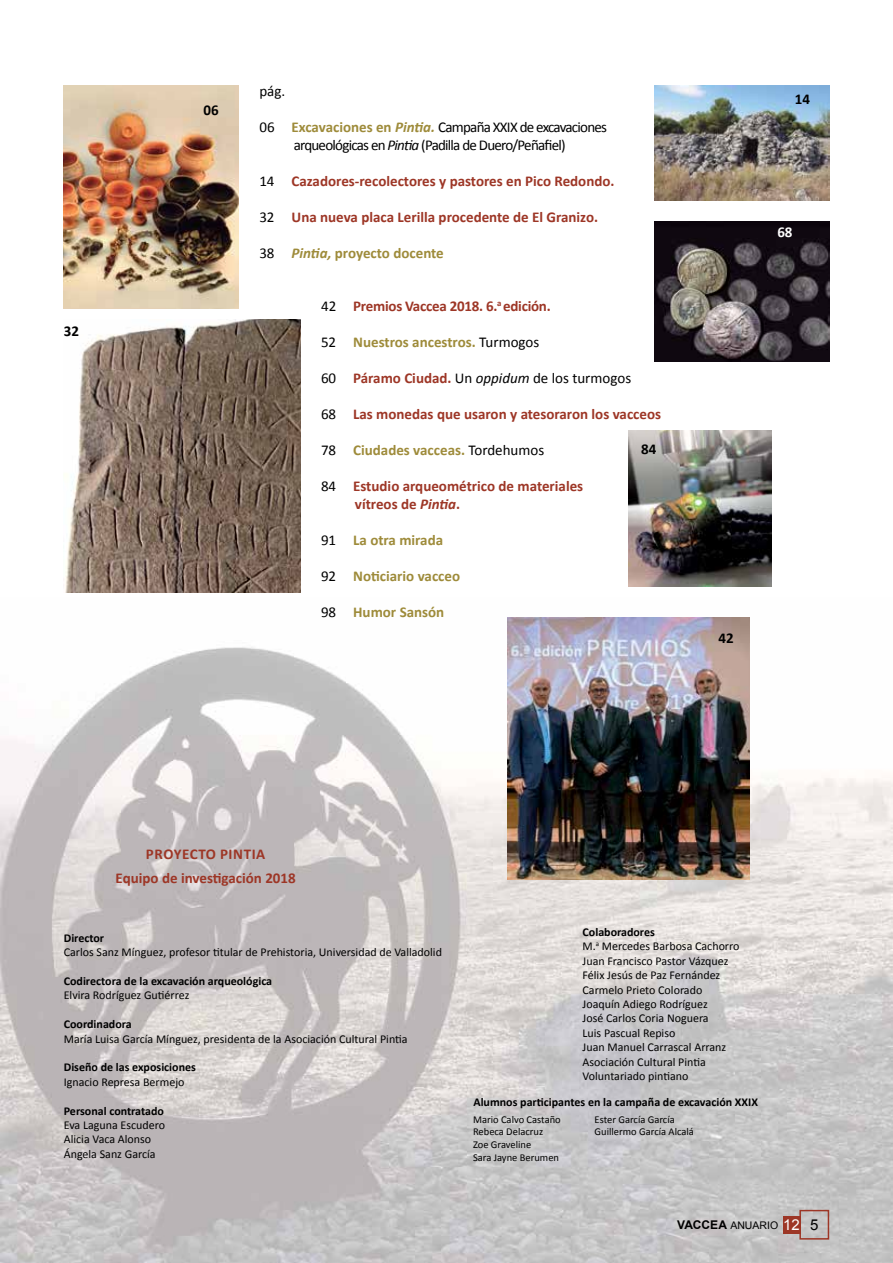
<style>
.page{position:relative;width:893px;height:1263px;background:#fff}
.page>*{position:absolute;margin:0;border:0;box-sizing:border-box;transform-origin:0 0}
.t1{font:700 15px/24px "Calibri";color:#9d3626;text-align:center}
.t2{font:15px/18px "Calibri";letter-spacing:-.05em;color:#000;text-align:center}
.t3{font:700 15px "Calibri";color:#9e8b3a}
.t4{font:700 15px "Calibri";color:#000}
.t5{font:700 15px "Calibri";color:#fff}
.t6{font:15px "Arial";color:#000}
.t7{font:12px/14.4px "Calibri";color:#000}
.t8{font:700 12px "Calibri";color:#000}
.t9{font:10.5px/12.6px "Calibri";color:#000}
.t10{font:10.5px "Arial";color:#000}
.s1{font-weight:700;color:#9e8b3a}
.s2{font-weight:700;font-style:italic;color:#9e8b3a}
.s3{font-style:italic}
.s4{font-weight:400;color:#000}
.s5{font-weight:700;color:#9d3626}
.s6{font-weight:700}
.s7{font-weight:700;font-size:12px}
.s8{font-size:15px;color:#fff}
</style>
<div class="page">
<img style="left:0;top:617px;width:893px;height:646px">
<div style="left:799px;top:1210px;width:30px;height:29px;border:2px solid #9d3626"></div>
<img style="left:64px;top:85px;width:174px;height:223px">
<img style="left:507px;top:618px;width:243px;height:261px">
<img style="left:628px;top:430px;width:144px;height:156px">
<img style="left:655px;top:221px;width:174px;height:140px">
<img style="left:655px;top:85px;width:174px;height:116px">
<div style="left:783px;top:1216px;width:17px;height:17px;background:#9d3626"></div>
<img style="left:65px;top:319px;width:235px;height:273px">
<p class="t4" style="left:64px;top:321px;width:17px">32</p>
<p class="t4" style="left:204px;top:101px;width:17px">06</p>
<p class="t2" style="left:259px;top:82px;width:27px">pág.</p>
<p class="t2" style="left:259px;top:118px;width:349px">06 <span class="s1">Excavaciones en</span> <span class="s2">Pintia.</span> Campaña XXIX de excavaciones arqueológicas en <span class="s3">Pintia</span> (Padilla de Duero/Peñafiel)</p>
<p class="t1" style="left:259px;top:169px;width:357px"><span class="s4">14</span> Cazadores-recolectores y pastores en Pico Redondo.</p>
<p class="t1" style="left:259px;top:205px;width:340px"><span class="s4">32</span> Una nueva placa Lerilla procedente de El Granizo.</p>
<p class="t3" style="left:259px;top:244px;width:186px"><span class="s4">38</span> <span class="s3">Pintia,</span> proyecto docente</p>
<p class="t1" style="left:321px;top:294px;width:231px"><span class="s4">42</span> Premios Vaccea 2018. 6.<sup>a</sup> edición.</p>
<p class="t3" style="left:321px;top:332px;width:220px"><span class="s4">52</span> Nuestros ancestros. <span class="s4">Turmogos</span></p>
<p class="t2" style="left:321px;top:369px;width:312px">60 <span class="s5">Páramo Ciudad.</span> Un <span class="s3">oppidum</span> de los turmogos</p>
<p class="t1" style="left:321px;top:402px;width:342px"><span class="s4">68</span> Las monedas que usaron y atesoraron los vacceos</p>
<p class="t3" style="left:321px;top:440px;width:225px"><span class="s4">78</span> Ciudades vacceas. <span class="s4">Tordehumos</span></p>
<p class="t1" style="left:355px;top:477px;width:230px;line-height:18px;text-align:left;text-indent:-34px"><span class="s4">84</span> Estudio arqueométrico de materiales vítreos de <span class="s3">Pintia</span>.</p>
<p class="t3" style="left:321px;top:530px;width:124px"><span class="s4">91</span> La otra mirada</p>
<p class="t3" style="left:321px;top:566px;width:141px"><span class="s4">92</span> Noticiario vacceo</p>
<p class="t3" style="left:321px;top:602px;width:125px"><span class="s4">98</span> Humor Sansón</p>
<p class="t4" style="left:641px;top:439px;width:17px">84</p>
<p class="t4" style="left:795px;top:89px;width:17px">14</p>
<p class="t5" style="left:777px;top:222px;width:17px">68</p>
<p class="t4" style="left:719px;top:628px;width:17px">42</p>
<p class="t1" style="left:116px;top:842px;width:182px">PROYECTO PINTIA<br>Equipo de investigación 2018</p>
<p class="t8" style="left:64px;top:930px;width:42px">Director</p>
<p class="t7" style="left:64px;top:945px;width:380px">Carlos Sanz Mínguez, profesor titular de Prehistoria, Universidad de Valladolid</p>
<p class="t8" style="left:64px;top:973px;width:210px">Codirectora de la excavación arqueológica</p>
<p class="t7" style="left:64px;top:988px;width:127px">Elvira Rodríguez Gutiérrez</p>
<p class="t8" style="left:64px;top:1016px;width:69px">Coordinadora</p>
<p class="t7" style="left:64px;top:1031px;width:345px">María Luisa García Mínguez, presidenta de la Asociación Cultural Pintia</p>
<p class="t8" style="left:64px;top:1060px;width:134px">Diseño de las exposiciones</p>
<p class="t7" style="left:64px;top:1074px;width:122px">Ignacio Represa Bermejo</p>
<p class="t8" style="left:64px;top:1103px;width:102px">Personal contratado</p>
<p class="t7" style="left:64px;top:1118px;width:103px">Eva Laguna Escudero<br>Alicia Vaca Alonso<br>Ángela Sanz García</p>
<p class="t7" style="left:583px;top:925px;width:158px"><span class="s6">Colaboradores<br></span>M.<sup>a</sup> Mercedes Barbosa Cachorro<br>Juan Francisco Pastor Vázquez<br>Félix Jesús de Paz Fernández<br>Carmelo Prieto Colorado<br>Joaquín Adiego Rodríguez<br>José Carlos Coria Noguera<br>Luis Pascual Repiso<br>Juan Manuel Carrascal Arranz<br>Asociación Cultural Pintia<br>Voluntariado pintiano</p>
<p class="t8" style="left:473px;top:1095px;width:286px">Alumnos participantes en la campaña de excavación XXIX</p>
<p class="t9" style="left:473px;top:1113px;width:89px">Mario Calvo Castaño<br>Rebeca Delacruz<br>Zoe Graveline<br>Sara Jayne Berumen</p>
<p class="t9" style="left:595px;top:1113px;width:101px">Ester García García<br>Guillermo García Alcalá</p>
<p class="t10" style="left:677px;top:1218px;width:124px"><span class="s7">VACCEA</span> ANUARIO <span class="s8">12</span></p>
<p class="t6" style="left:810px;top:1215px;width:10px">5</p>
</div>
